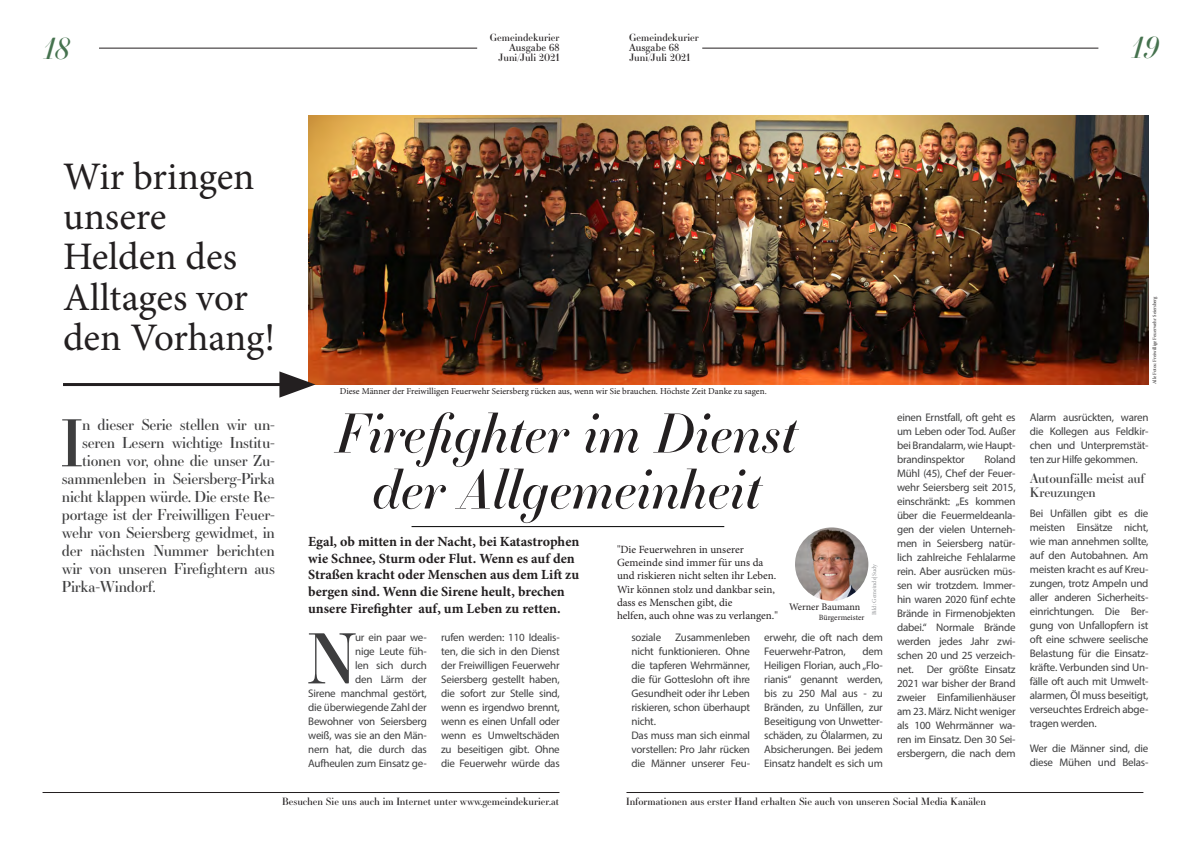
<style>
.page{position:relative;width:1191px;height:842px;background:#fff}
.page>*{position:absolute;margin:0;border:0;box-sizing:border-box;transform-origin:0 0}
.t1{font:68.1px "Essonnes Display";color:#3e3e3f}
.t2{font:64px "Essonnes Display";color:#3e3e3f}
.t3{font:italic 53px/56px "Essonnes Headline";color:#231f20;text-align:center}
.t4{font:39px/40px "Minion Pro";letter-spacing:-.005em;color:#231f20}
.t5{font:italic 29px "Essonnes Headline";color:#45724e}
.t6{font:15px "Essonnes Display";letter-spacing:-.02em;color:#3e3e3f}
.t7{font:700 14px/16.8px "Minion Pro";color:#231f20}
.t8{font:13px/14px "Essonnes Display";letter-spacing:-.02em;color:#3e3e3f}
.t9{font:11px/14px "Myriad Pro";letter-spacing:-.02em;color:#3e3e3f;text-align:justify}
.t10{font:11px/13.2px "Minion Pro";color:#231f20}
.t11{font:10px "Essonnes Display";color:#231f20}
.t12{font:10px "Essonnes Text";color:#231f20}
.t13{font:10px "Minion Pro";color:#231f20}
.t14{font:9px "Minion Pro";color:#231f20}
.t15{font:8px "Minion Pro";letter-spacing:-.005em;color:#231f20}
.t16{font:6px "Minion Pro";color:#939598}
.t17{font:5px "Minion Pro";color:#231f20}
</style>
<div class="page">
<hr style="left:702px;top:48px;width:396px;height:1px;background:#231f20">
<hr style="left:99px;top:48px;width:378px;height:1px;background:#231f20">
<hr style="left:43px;top:792px;width:516px;height:1px;background:#231f20">
<hr style="left:626px;top:792px;width:517px;height:1px;background:#231f20">
<img style="left:795px;top:527px;width:73px;height:74px;border-radius:37px">
<hr style="left:411px;top:526px;width:313px;height:1px;background:#000">
<img style="left:308px;top:115px;width:840px;height:270px">
<hr style="left:63px;top:383px;width:231px;height:3px;background:#231f20">
<svg style="left:279px;top:371px;width:36px;height:27px"></svg>
<h3 class="t5" style="left:44px;top:27px;width:28px">18</h3>
<p class="t11" style="left:490px;top:30px;width:71px">Gemeindekurier</p>
<p class="t12" style="left:509px;top:40px;width:52px">Ausgabe 68</p>
<p class="t11" style="left:498px;top:50px;width:63px">Juni/Juli 2021</p>
<p class="t11" style="left:629px;top:30px;width:71px">Gemeindekurier</p>
<p class="t12" style="left:629px;top:40px;width:52px">Ausgabe 68</p>
<p class="t11" style="left:629px;top:50px;width:63px">Juni/Juli 2021</p>
<h3 class="t5" style="left:1132px;top:26px;width:29px">19</h3>
<h3 class="t4" style="left:63px;top:157px;width:214px">Wir bringen unsere<br>Helden des<br>Alltages vor den Vorhang!</h3>
<h2 class="t2" style="left:60px;top:398px;width:25px">I</h2>
<h3 class="t6" style="left:82px;top:414px;width:194px">n dieser Serie stellen wir un-</h3>
<h3 class="t6" style="left:82px;top:432px;width:194px">seren Lesern wichtige Institu-</h3>
<h3 class="t6" style="left:82px;top:450px;width:194px">tionen vor, ohne die unser Zu-</h3>
<h3 class="t6" style="left:62px;top:468px;width:214px">sammenleben in Seiersberg-Pirka</h3>
<h3 class="t6" style="left:62px;top:486px;width:214px">nicht klappen würde. Die erste Re-</h3>
<h3 class="t6" style="left:62px;top:504px;width:214px">portage ist der Freiwilligen Feuer-</h3>
<h3 class="t6" style="left:62px;top:522px;width:214px">wehr von Seiersberg gewidmet, in</h3>
<h3 class="t6" style="left:62px;top:540px;width:214px">der nächsten Nummer berichten</h3>
<h3 class="t6" style="left:62px;top:558px;width:214px">wir von unseren Firefightern aus</h3>
<h3 class="t6" style="left:62px;top:576px;width:95px">Pirka-Windorf.</h3>
<p class="t14" style="left:340px;top:385px;width:428px">Diese Männer der Freiwilligen Feuerwehr Seiersberg rücken aus, wenn wir Sie brauchen. Höchste Zeit Danke zu sagen.</p>
<h3 class="t3" style="left:336px;top:403px;width:462px">Firefighter im Dienst der Allgemeinheit</h3>
<p class="t7" style="left:308px;top:533px;width:273px">Egal, ob mitten in der Nacht, bei Katastrophen wie Schnee, Sturm oder Flut. Wenn es auf den Straßen kracht oder Menschen aus dem Lift zu bergen sind. Wenn die Sirene heult, brechen unsere Firefighter auf, um Leben zu retten.</p>
<p class="t9" style="left:308px;top:630px;width:120px;text-align:right">ur ein paar we-<br>nige Leute füh-<br>len sich durch<br>den Lärm der<br>Sirene manchmal gestört, die überwiegende Zahl der<br>Bewohner von Seiersberg weiß, was sie an den Män&shy;nern hat, die durch das<br>Aufheulen zum Einsatz ge-</p>
<p class="t9" style="left:441px;top:630px;width:120px">rufen werden: 110 Idealis&shy;ten, die sich in den Dienst der Freiwilligen Feuerwehr Seiersberg gestellt haben, die sofort zur Stelle sind, wenn es irgendwo brennt, wenn es einen Unfall oder wenn es Umweltschäden zu beseitigen gibt. Ohne die Feuerwehr würde das</p>
<h1 class="t1" style="left:307px;top:611px;width:50px">N</h1>
<p class="t10" style="left:617px;top:543px;width:162px">"Die Feuerwehren in unserer<br>Gemeinde sind immer für uns da und riskieren nicht selten ihr Leben.<br>Wir können stolz und dankbar sein, dass es Menschen gibt, die<br>helfen, auch ohne was zu verlangen."</p>
<p class="t16" style="left:870px;top:615px;width:52px;rotate:-90deg">Bild: Gemeinde|Sudy</p>
<p class="t13" style="left:789px;top:600px;width:73px">Werner Baumann</p>
<p class="t15" style="left:819px;top:612px;width:47px">Bürgermeister</p>
<p class="t9" style="left:631px;top:630px;width:120px;text-align:left;text-indent:44px">Zusammenleben nicht funktionieren. Ohne die tapferen Wehrmänner, die für Gotteslohn oft ihre<br>Gesundheit oder ihr Leben riskieren, schon überhaupt nicht.<br>Das muss man sich einmal vorstellen: Pro Jahr rücken die Männer unserer Feu-</p>
<p class="t9" style="left:764px;top:630px;width:120px">erwehr, die oft nach dem<br>Feuerwehr-Patron,</p>
<p class="t9" style="left:631px;top:630px;width:31px">soziale</p>
<p class="t9" style="left:764px;top:644px;width:120px;text-indent:98px">dem Heiligen Florian, auch „Flo&shy;rianis“ genannt werden, bis zu 250 Mal aus - zu Bränden, zu Unfällen, zur Beseitigung von Unwetter&shy;schäden, zu Ölalarmen, zu Absicherungen. Bei jedem Einsatz handelt es sich um</p>
<p class="t9" style="left:897px;top:410px;width:120px">einen Ernstfall, oft geht es um Leben oder Tod. Außer bei Brandalarm, wie Haupt&shy;brandinspektor</p>
<p class="t9" style="left:897px;top:452px;width:120px;text-indent:87px">Roland Mühl (45), Chef der Feuer&shy;wehr Seiersberg seit 2015, einschränkt: „Es kommen über die Feuermeldeanla&shy;gen der vielen Unterneh&shy;men in Seiersberg natür&shy;lich zahlreiche Fehlalarme rein. Aber ausrücken müs&shy;sen wir trotzdem. Immer&shy;hin waren 2020 fünf echte Brände in Firmenobjekten dabei.“ Normale Brände werden jedes Jahr zwi&shy;schen 20 und 25 verzeich&shy;net. Der größte Einsatz 2021 war bisher der Brand zweier Einfamilienhäuser am 23. März. Nicht weniger als 100 Wehrmänner wa&shy;ren im Einsatz. Den 30 Sei&shy;ersbergern, die nach dem</p>
<p class="t11" style="left:282px;top:794px;width:278px">Besuchen Sie uns auch im Internet unter www.gemeindekurier.at</p>
<p class="t11" style="left:626px;top:794px;width:361px">Informationen aus erster Hand erhalten Sie auch von unseren Social Media Kanälen</p>
<p class="t17" style="left:1151px;top:384px;width:89px;rotate:-90deg">Alle Fotos: Freiwillige Feuerwehr Seiersberg</p>
<p class="t9" style="left:1029px;top:410px;width:120px">Alarm ausrückten, waren die Kollegen aus Feldkir&shy;chen und Unterpremstät&shy;ten zur Hilfe gekommen.</p>
<p class="t8" style="left:1029px;top:471px;width:117px">Autounfälle meist auf<br>Kreuzungen</p>
<p class="t9" style="left:1029px;top:506px;width:120px">Bei Unfällen gibt es die meisten Einsätze nicht, wie man annehmen sollte, auf den Autobahnen. Am meisten kracht es auf Kreu&shy;zungen, trotz Ampeln und aller anderen Sicherheits&shy;einrichtungen. Die Ber&shy;gung von Unfallopfern ist oft eine schwere seelische Belastung für die Einsatz&shy;kräfte. Verbunden sind Un&shy;fälle oft auch mit Umwelt&shy;alarmen, Öl muss beseitigt, verseuchtes Erdreich abge&shy;tragen werden.</p>
<p class="t9" style="left:1029px;top:741px;width:120px">Wer die Männer sind, die diese Mühen und Belas-</p>
</div>
